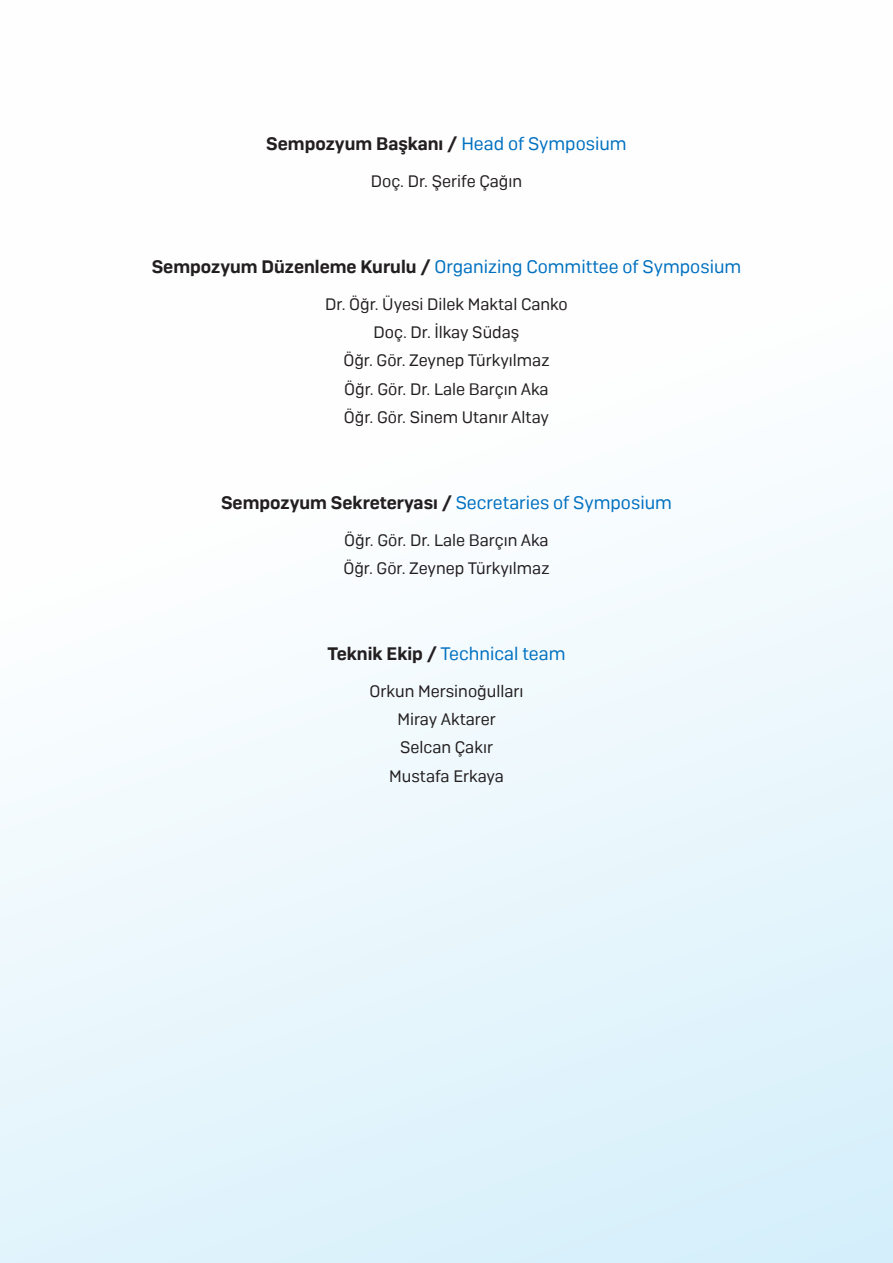
<style>
.page{position:relative;width:893px;height:1263px;background:#fff}
.page>*{position:absolute;margin:0;border:0;box-sizing:border-box;transform-origin:0 0}
.t1{font:18px "Camber";color:#0070c0}
.t2{font:600 18px "Camber";color:#231f20}
.t3{font:16.5px "Camber";color:#231f20}
.s1{font-weight:400;color:#0070c0}
.s2{font-weight:600;color:#231f20}
</style>
<div class="page">
<div style="left:0;top:0;width:893px;height:1263px;background:linear-gradient(to bottom,#fff,#def3fc)"></div>
<p class="t2" style="left:266px;top:133px;width:362px">Sempozyum Başkanı / <span class="s1">Head of Symposium</span></p>
<p class="t3" style="left:371px;top:172px;width:153px">Doç. Dr. Şerife Çağın</p>
<p class="t1" style="left:152px;top:256px;width:591px"><span class="s2">Sempozyum Düzenleme Kurulu /</span> Organizing Committee of Symposium</p>
<p class="t3" style="left:325px;top:294px;width:244px">Dr. Öğr. Üyesi Dilek Maktal Canko</p>
<p class="t3" style="left:374px;top:323px;width:147px">Doç. Dr. İlkay Südaş</p>
<p class="t3" style="left:343px;top:351px;width:208px">Öğr. Gör. Zeynep Türkyılmaz</p>
<p class="t3" style="left:344px;top:379px;width:206px">Öğr. Gör. Dr. Lale Barçın Aka</p>
<p class="t3" style="left:344px;top:407px;width:207px">Öğr. Gör. Sinem Utanır Altay</p>
<p class="t2" style="left:221px;top:491px;width:452px">Sempozyum Sekreteryası / <span class="s1">Secretaries of Symposium</span></p>
<p class="t3" style="left:344px;top:530px;width:206px">Öğr. Gör. Dr. Lale Barçın Aka</p>
<p class="t3" style="left:343px;top:558px;width:208px">Öğr. Gör. Zeynep Türkyılmaz</p>
<p class="t1" style="left:328px;top:643px;width:239px"><span class="s2">Teknik Ekip /</span> Technical team</p>
<p class="t3" style="left:369px;top:681px;width:155px">Orkun Mersinoğulları</p>
<p class="t3" style="left:397px;top:709px;width:100px">Miray Aktarer</p>
<p class="t3" style="left:400px;top:738px;width:94px">Selcan Çakır</p>
<p class="t3" style="left:389px;top:766px;width:116px">Mustafa Erkaya</p>
</div>
